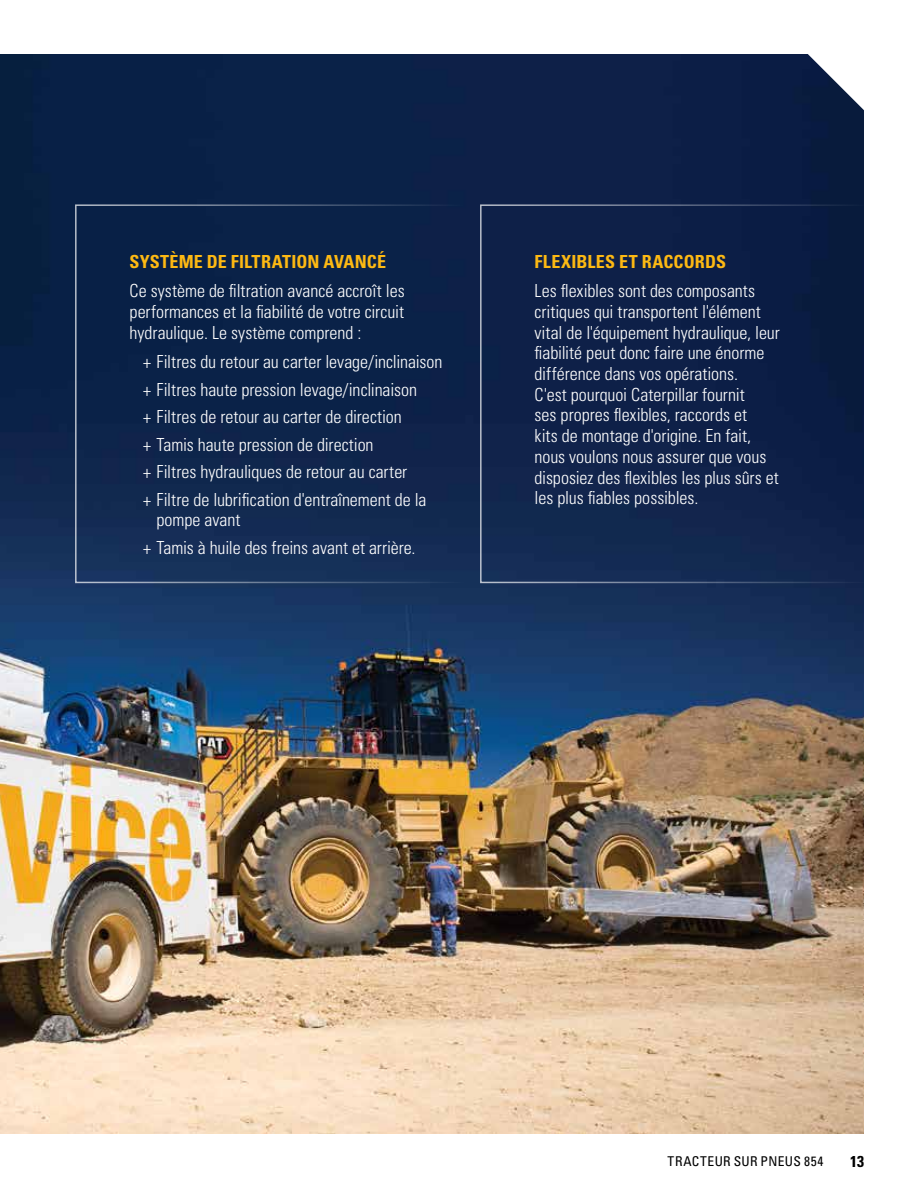
<style>
.page{position:relative;width:918px;height:1188px;background:#fff}
.page>*{position:absolute;margin:0;border:0;box-sizing:border-box;transform-origin:0 0}
.Copy{font:300 condensed 18px/20.7px "Univers LT Std";letter-spacing:-.005em;color:#fff}
.Copy-2{font:700 condensed 18px "Univers LT Std";letter-spacing:.01em;color:#fdb913}
.t1{font:700 condensed 15.75px "Univers LT Std";color:#000}
.t2{font:condensed 13.5px "Univers LT Std";letter-spacing:.03em;color:#000}
</style>
<div class="page">
<img style="left:0;top:54px;width:864px;height:1080px">
<div style="left:480px;top:204px;width:390px;height:379px;border:2px solid #fff"></div>
<svg style="left:808px;top:54px;width:56px;height:56px"></svg>
<p class="Copy-2" style="left:130px;top:250px;width:258px">SYSTÈME DE FILTRATION AVANCÉ</p>
<p class="Copy" style="left:130px;top:281px;width:277px;text-align:justify">Ce système de filtration avancé accroît les performances et la fiabilité de votre circuit hydraulique. Le système comprend :</p>
<p class="Copy" style="left:143px;top:352px;width:301px">+ Filtres du retour au carter levage/inclinaison</p>
<p class="Copy" style="left:143px;top:379px;width:275px">+ Filtres haute pression levage/inclinaison</p>
<p class="Copy" style="left:143px;top:407px;width:260px">+ Filtres de retour au carter de direction</p>
<p class="Copy" style="left:143px;top:434px;width:232px">+ Tamis haute pression de direction</p>
<p class="Copy" style="left:143px;top:462px;width:266px">+ Filtres hydrauliques de retour au carter</p>
<p class="Copy" style="left:157px;top:489px;width:271px;text-indent:-14px">+ Filtre de lubrification d'entraînement de la pompe avant</p>
<p class="Copy" style="left:143px;top:537px;width:274px">+ Tamis à huile des freins avant et arrière.</p>
<p class="Copy-2" style="left:535px;top:250px;width:193px">FLEXIBLES ET RACCORDS</p>
<p class="Copy" style="left:535px;top:281px;width:247px">Les flexibles sont des composants critiques qui transportent l'élément vital de l'équipement hydraulique, leur fiabilité peut donc faire une énorme différence dans vos opérations.<br>C'est pourquoi Caterpillar fournit<br>ses propres flexibles, raccords et<br>kits de montage d'origine. En fait, nous voulons nous assurer que vous disposiez des flexibles les plus sûrs et les plus fiables possibles.</p>
<p class="t2" style="left:668px;top:1153px;width:157px">TRACTEUR SUR PNEUS 854</p>
<p class="t1" style="left:850px;top:1151px;width:15px">13</p>
</div>
